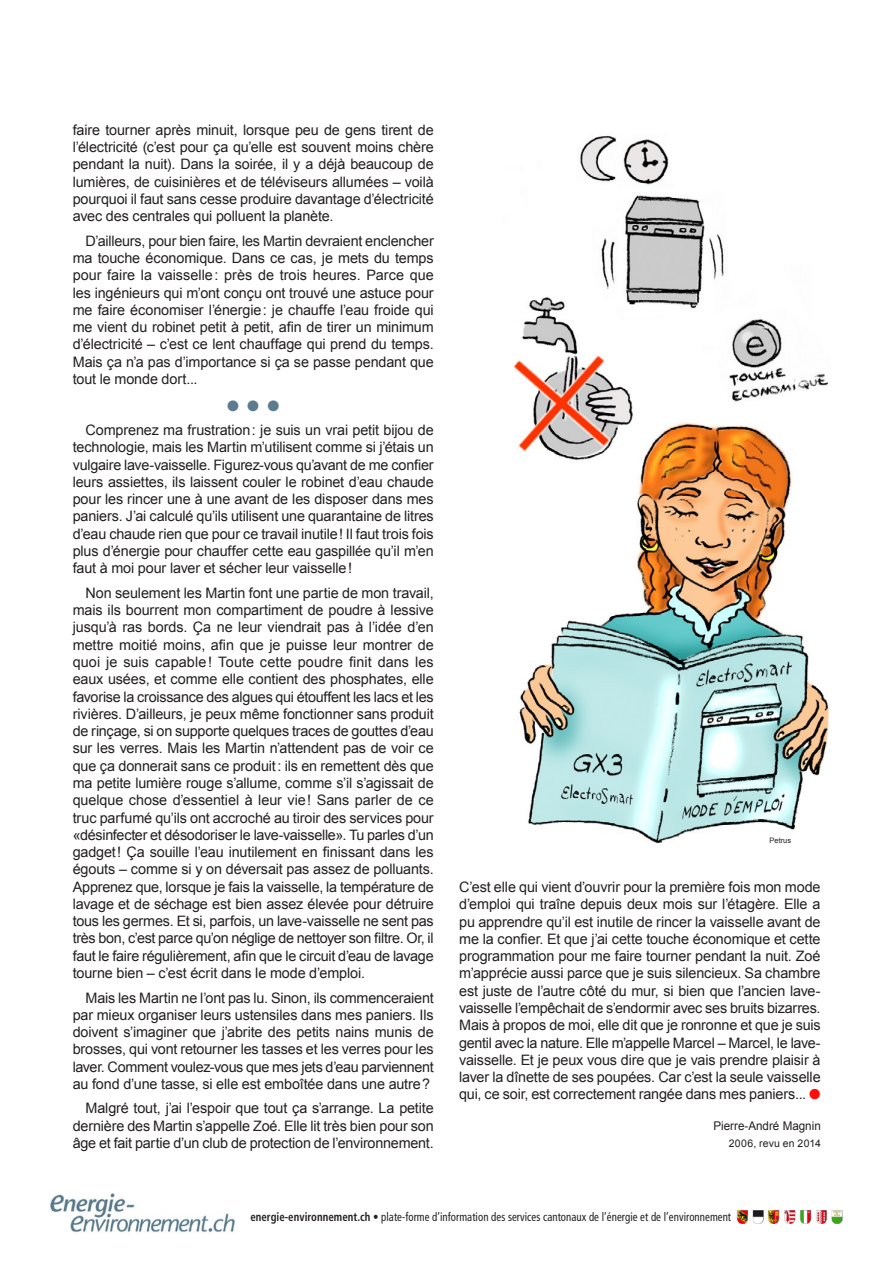
<style>
.page{position:relative;width:893px;height:1263px;background:#fff}
.page>*{position:absolute;margin:0;border:0;box-sizing:border-box;transform-origin:0 0}
.t1{font:15px "Zapf Dingbats ITC";color:#5a7c8e}
.t2{font:14.4px/17.2px "Arial";letter-spacing:-.01em;color:#231f20;text-align:justify}
.t3{font:condensed 12px "Frutiger";letter-spacing:.005em;color:#231f20;scale:.9 1}
.t4{font:12px "Arial";color:#231f20}
.t5{font:10.5px "Arial";letter-spacing:.015em;color:#231f20}
.t6{font:7.5px "Arial";color:#231f20}
.s1{color:#ff0f09}
.s2{font-weight:700}
</style>
<div class="page">
<img style="left:736px;top:1210px;width:106px;height:13px">
<img style="left:50px;top:1193px;width:185px;height:40px">
<img style="left:513px;top:135px;width:316px;height:708px">
<p class="t2" style="left:73px;top:121px;width:363px">faire tourner après minuit, lorsque peu de gens tirent de l’électricité (c’est pour ça qu’elle est souvent moins chère pendant la nuit). Dans la soirée, il y a déjà beaucoup de lumières, de cuisinières et de téléviseurs allumées – voilà pourquoi il faut sans cesse produire davantage d’électricité avec des centrales qui polluent la planète.</p>
<p class="t2" style="left:73px;top:232px;width:363px;text-indent:13px">D’ailleurs, pour bien faire, les Martin devraient enclencher ma touche économique. Dans ce cas, je mets du temps pour faire la vaisselle: près de trois heures. Parce que les ingénieurs qui m’ont conçu ont trouvé une astuce pour me faire économiser l’énergie: je chauffe l’eau froide qui me vient du robinet petit à petit, afin de tirer un minimum d’électricité – c’est ce lent chauffage qui prend du temps.<br>Mais ça n’a pas d’importance si ça se passe pendant que tout le monde dort...</p>
<p class="t1" style="left:227px;top:398px;width:54px">● ● ●</p>
<p class="t2" style="left:73px;top:421px;width:363px;text-indent:13px">Comprenez ma frustration: je suis un vrai petit bijou de technologie, mais les Martin m’utilisent comme si j’étais un vulgaire lave-vaisselle. Figurez-vous qu’avant de me confier leurs assiettes, ils laissent couler le robinet d’eau chaude pour les rincer une à une avant de les disposer dans mes paniers. J’ai calculé qu’ils utilisent une quarantaine de litres d’eau chaude rien que pour ce travail inutile! Il faut trois fois plus d’énergie pour chauffer cette eau gaspillée qu’il m’en faut à moi pour laver et sécher leur vaisselle!</p>
<p class="t2" style="left:73px;top:584px;width:363px;text-indent:13px">Non seulement les Martin font une partie de mon travail, mais ils bourrent mon compartiment de poudre à lessive jusqu’à ras bords. Ça ne leur viendrait pas à l’idée d’en mettre moitié moins, afin que je puisse leur montrer de quoi je suis capable! Toute cette poudre finit dans les eaux usées, et comme elle contient des phosphates, elle favorise la croissance des algues qui étouffent les lacs et les rivières. D’ailleurs, je peux même fonctionner sans produit de rinçage, si on supporte quelques traces de gouttes d’eau sur les verres. Mais les Martin n’attendent pas de voir ce que ça donnerait sans ce produit: ils en remettent dès que ma petite lumière rouge s’allume, comme s’il s’agissait de quelque chose d’essentiel à leur vie! Sans parler de ce truc parfumé qu’ils ont accroché au tiroir des services pour «désinfecter et désodoriser le lave-vaisselle». Tu parles d’un gadget! Ça souille l’eau inutilement en finissant dans les égouts – comme si y on déversait pas assez de polluants.<br>Apprenez que, lorsque je fais la vaisselle, la température de lavage et de séchage est bien assez élevée pour détruire tous les germes. Et si, parfois, un lave-vaisselle ne sent pas très bon, c’est parce qu’on néglige de nettoyer son filtre. Or, il faut le faire régulièrement, afin que le circuit d’eau de lavage tourne bien – c’est écrit dans le mode d’emploi.</p>
<p class="t2" style="left:73px;top:989px;width:363px;text-indent:13px">Mais les Martin ne l’ont pas lu. Sinon, ils commenceraient par mieux organiser leurs ustensiles dans mes paniers. Ils doivent s’imaginer que j’abrite des petits nains munis de brosses, qui vont retourner les tasses et les verres pour les laver. Comment voulez-vous que mes jets d’eau parviennent au fond d’une tasse, si elle est emboîtée dans une autre?</p>
<p class="t2" style="left:73px;top:1100px;width:363px;text-indent:13px">Malgré tout, j’ai l’espoir que tout ça s’arrange. La petite dernière des Martin s’appelle Zoé. Elle lit très bien pour son âge et fait partie d’un club de protection de l’environnement.</p>
<p class="t6" style="left:770px;top:835px;width:23px">Petrus</p>
<p class="t2" style="left:459px;top:878px;width:363px">C’est elle qui vient d’ouvrir pour la première fois mon mode d’emploi qui traîne depuis deux mois sur l’étagère. Elle a pu apprendre qu’il est inutile de rincer la vaisselle avant de me la confier. Et que j’ai cette touche économique et cette programmation pour me faire tourner pendant la nuit. Zoé m’apprécie aussi parce que je suis silencieux. Sa chambre est juste de l’autre côté du mur, si bien que l’ancien lave&shy;vaisselle l’empêchait de s’endormir avec ses bruits bizarres.<br>Mais à propos de moi, elle dit que je ronronne et que je suis gentil avec la nature. Elle m’appelle Marcel – Marcel, le lave&shy;vaisselle. Et je peux vous dire que je vais prendre plaisir à laver la dînette de ses poupées. Car c’est la seule vaisselle qui, ce soir, est correctement rangée dans mes paniers... <span class="s1">●</span></p>
<p class="t4" style="left:713px;top:1118px;width:109px">Pierre-André Magnin</p>
<p class="t5" style="left:729px;top:1136px;width:94px">2006, revu en 2014</p>
<p class="t3" style="left:250px;top:1210px;width:536px"><span class="s2">energie-environnement.ch</span> • plate-forme d’information des services cantonaux de l’énergie et de l’environnement</p>
</div>
